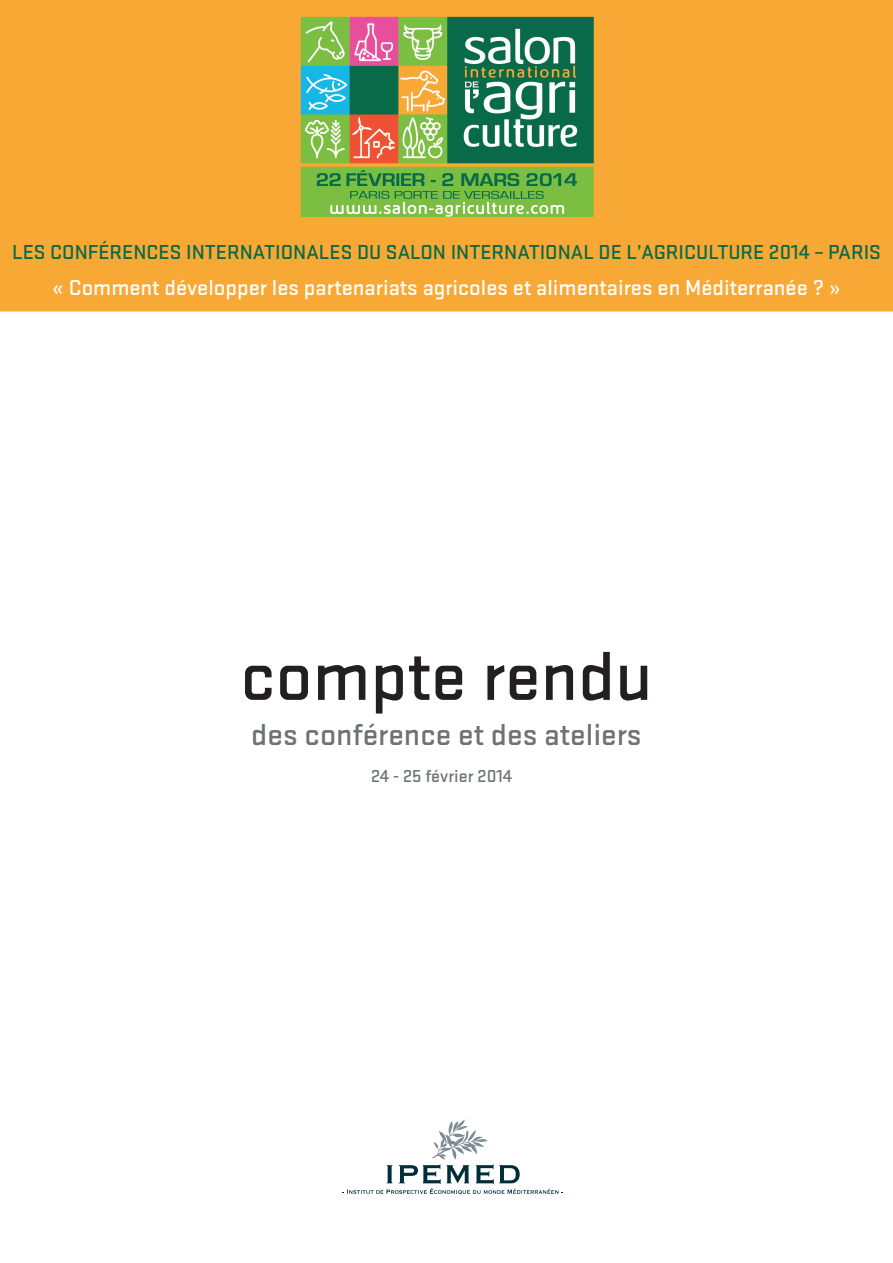
<style>
.page{position:relative;width:893px;height:1263px;background:#fff}
.page>*{position:absolute;margin:0;border:0;box-sizing:border-box;transform-origin:0 0}
.t1{font:500 72px "Stratum No 2";color:#231f20}
.t2{font:500 31.5px "Stratum No 2";color:#6d7276}
.t3{font:500 22.5px "Stratum No 2";color:#fff}
.t4{font:500 21px "Stratum No 2";color:#096a48}
.t5{font:500 18px "Stratum No 2";color:#6d7276}
</style>
<div class="page">
<div style="left:0;top:0;width:893px;height:311px;background:#f8a835"></div>
<img style="left:291px;top:10px;width:315px;height:207px">
<svg style="left:342px;top:1119px;width:221px;height:75px"></svg>
<p class="t4" style="left:12px;top:240px;width:870px">Les conférences internationales du Salon international de l’agriculture 2014 – Paris</p>
<p class="t3" style="left:53px;top:275px;width:789px">« Comment développer les partenariats agricoles et alimentaires en Méditerranée ? »</p>
<h1 class="t1" style="left:240px;top:636px;width:414px">compte rendu</h1>
<h2 class="t2" style="left:251px;top:717px;width:392px">des conférence et des ateliers</h2>
<p class="t5" style="left:371px;top:766px;width:143px">24 - 25 février 2014</p>
</div>
